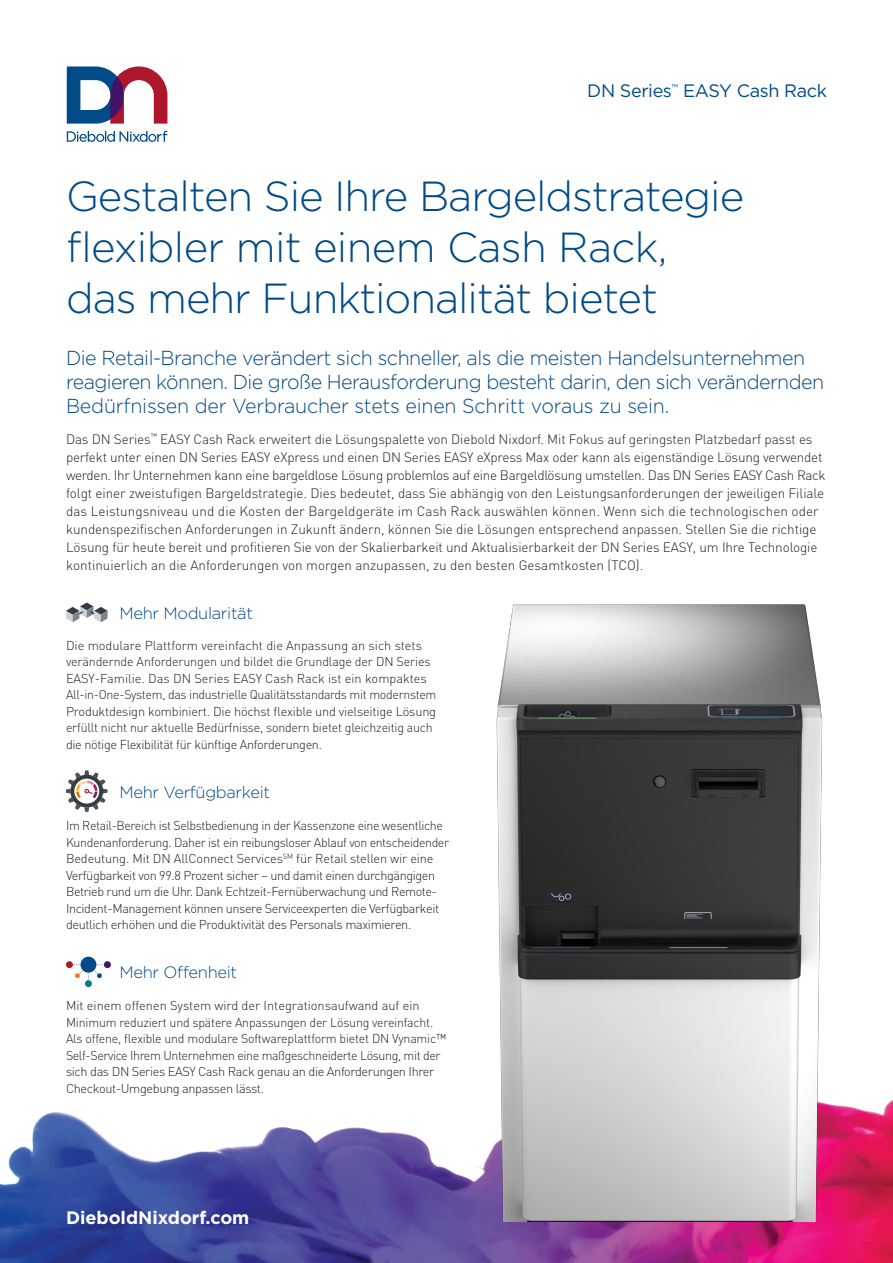
<style>
.page{position:relative;width:893px;height:1263px;background:#fff}
.page>*{position:absolute;margin:0;border:0;box-sizing:border-box;transform-origin:0 0}
.H1_-_Blue_Title{font:300 42px/51px "Gotham";letter-spacing:-.025em;color:#004a87}
.t1{font:300 20.25px/24px "Gotham";letter-spacing:-.025em;color:#004a87}
.t2{font:18px "Gotham Pro";letter-spacing:-.02em;color:#004a87}
.t3{font:700 18px "Gotham";color:#fff}
.t4{font:300 16.5px "Gotham";letter-spacing:-.02em;color:#004a87}
.BC3_-_Paragraph_Body{font:300 13.5px/18px "DIN Pro";letter-spacing:-.01em;color:#231f20}
.BC4_-_Icon_Body_Copy{font:300 12.75px/16.5px "DIN Pro";letter-spacing:-.025em;color:#231f20}
.BC4_-_Icon_Body_Copy-2{font:300 12.75px "DIN Pro";color:#231f20}
</style>
<div class="page">
<img style="left:0;top:1100px;width:893px;height:163px">
<svg style="left:67px;top:66px;width:100px;height:58px"></svg>
<svg style="left:67px;top:131px;width:100px;height:11px"></svg>
<img style="left:489px;top:604px;width:340px;height:618px">
<svg style="left:66px;top:770px;width:42px;height:42px"></svg>
<svg style="left:66px;top:602px;width:42px;height:20px"></svg>
<div style="left:80px;top:957px;width:16px;height:16px;background:#004a87;border-radius:50%"></div>
<div style="left:85px;top:980px;width:7px;height:7px;background:#007b8a;border-radius:50%"></div>
<svg style="left:74px;top:964px;width:29px;height:15px"></svg>
<div style="left:104px;top:961px;width:7px;height:7px;background:#431266;border-radius:50%"></div>
<div style="left:66px;top:961px;width:7px;height:7px;background:#ae172b;border-radius:50%"></div>
<p class="t2" style="left:587px;top:81px;width:241px">DN Series<sup>™</sup> EASY Cash Rack</p>
<p class="H1_-_Blue_Title" style="left:66px;top:169px;width:680px">Gestalten Sie Ihre Bargeldstrategie flexibler mit einem Cash Rack, das mehr Funktionalität bietet</p>
<p class="t1" style="left:66px;top:345px;width:759px">Die Retail-Branche verändert sich schneller, als die meisten Handelsunternehmen reagieren können. Die große Herausforderung besteht darin, den sich verändernden<br>Bedürfnissen der Verbraucher stets einen Schritt voraus zu sein.</p>
<p class="BC3_-_Paragraph_Body" style="left:66px;top:429px;width:761px">Das DN Series<sup>™</sup> EASY Cash Rack erweitert die Lösungspalette von Diebold Nixdorf. Mit Fokus auf geringsten Platzbedarf passt es perfekt unter einen DN Series EASY eXpress und einen DN Series EASY eXpress Max oder kann als eigenständige Lösung verwendet werden. Ihr Unternehmen kann eine bargeldlose Lösung problemlos auf eine Bargeldlösung umstellen. Das DN Series EASY Cash Rack folgt einer zweistufigen Bargeldstrategie. Dies bedeutet, dass Sie abhängig von den Leistungsanforderungen der jeweiligen Filiale das Leistungsniveau und die Kosten der Bargeldgeräte im Cash Rack auswählen können. Wenn sich die technologischen oder kundenspezifischen Anforderungen in Zukunft ändern, können Sie die Lösungen entsprechend anpassen. Stellen Sie die richtige Lösung für heute bereit und profitieren Sie von der Skalierbarkeit und Aktualisierbarkeit der DN Series EASY, um Ihre Technologie kontinuierlich an die Anforderungen von morgen anzupassen, zu den besten Gesamtkosten (TCO).</p>
<p class="t4" style="left:120px;top:603px;width:135px">Mehr Modularität</p>
<p class="BC4_-_Icon_Body_Copy" style="left:66px;top:637px;width:372px">Die modulare Plattform vereinfacht die Anpassung an sich stets verändernde Anforderungen und bildet die Grundlage der DN Series EASY-Familie. Das DN Series EASY Cash Rack ist ein kompaktes All-in-One-System, das industrielle Qualitätsstandards mit modernstem Produktdesign kombiniert. Die höchst flexible und vielseitige Lösung erfüllt nicht nur aktuelle Bedürfnisse, sondern bietet gleichzeitig auch die nötige Flexibilität für künftige Anforderungen.</p>
<p class="t4" style="left:120px;top:781px;width:152px">Mehr Verfügbarkeit</p>
<p class="BC4_-_Icon_Body_Copy" style="left:66px;top:817px;width:385px">Im Retail-Bereich ist Selbstbedienung in der Kassenzone eine wesentliche Kundenanforderung. Daher ist ein reibungsloser Ablauf von entscheidender Bedeutung. Mit DN AllConnect Services<sup>SM</sup> für Retail stellen wir eine Verfügbarkeit von 99.8 Prozent sicher – und damit einen durchgängigen Betrieb rund um die Uhr. Dank Echtzeit-Fernüberwachung und Remote-Incident-Management können unsere Serviceexperten die Verfügbarkeit deutlich erhöhen und die Produktivität des Personals maximieren.</p>
<p class="t4" style="left:120px;top:962px;width:119px">Mehr Offenheit</p>
<p class="BC4_-_Icon_Body_Copy-2" style="left:66px;top:997px;width:355px">Mit einem offenen System wird der Integrationsaufwand auf ein</p>
<p class="BC4_-_Icon_Body_Copy" style="left:66px;top:1013px;width:382px">Minimum reduziert und spätere Anpassungen der Lösung vereinfacht.<br>Als offene, flexible und modulare Softwareplattform bietet DN Vynamic™ Self-Service Ihrem Unternehmen eine maßgeschneiderte Lösung, mit der sich das DN Series EASY Cash Rack genau an die Anforderungen Ihrer Checkout-Umgebung anpassen lässt.</p>
<h3 class="t3" style="left:66px;top:1205px;width:185px">DieboldNixdorf.com</h3>
</div>
